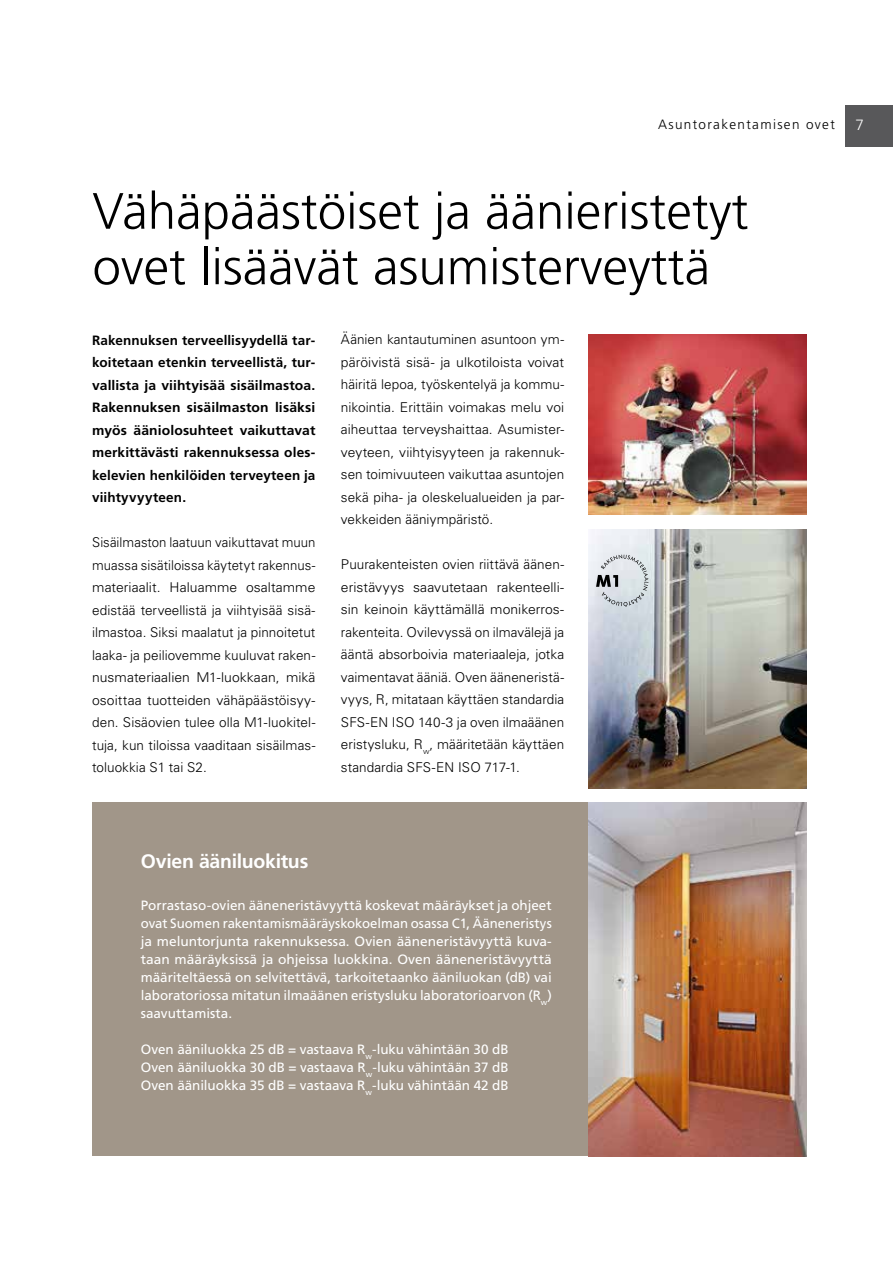
<style>
.page{position:relative;width:893px;height:1263px;background:#fff}
.page>*{position:absolute;margin:0;border:0;box-sizing:border-box;transform-origin:0 0}
.t1{font:300 51px/55.5px "Frutiger LT Std";color:#000}
.t2{font:700 19.5px "Frutiger LT Std";letter-spacing:-.015em;color:#fff}
.t3{font:300 15px "Univers LT Std";color:#fff}
.t4{font:300 13.5px/22.5px "Univers LT Std";letter-spacing:.005em;color:#000;text-align:justify}
.t5{font:13.5px/18px "Frutiger LT Std";letter-spacing:-.005em;color:#fff;text-align:justify}
.t6{font:700 13.5px/22.5px "Frutiger LT Std";letter-spacing:.01em;color:#000;text-align:justify}
.t7{font:300 13.5px "Frutiger LT Std";letter-spacing:.1em;color:#000}
</style>
<div class="page">
<div style="left:846px;top:105px;width:47px;height:42px;background:#58585a"></div>
<img style="left:588px;top:334px;width:219px;height:180px">
<img style="left:588px;top:529px;width:219px;height:259px">
<div style="left:92px;top:803px;width:496px;height:353px;background:#a19689"></div>
<img style="left:588px;top:803px;width:219px;height:353px">
<svg style="left:596px;top:555px;width:53px;height:52px;background:#c6cbcf"></svg>
<p class="t7" style="left:658px;top:116px;width:178px">Asuntorakentamisen ovet</p>
<p class="t3" style="left:855px;top:116px;width:10px">7</p>
<h1 class="t1" style="left:93px;top:184px;width:657px">Vähäpäästöiset ja äänieristetyt ovet lisäävät asumisterveyttä</h1>
<p class="t6" style="left:92px;top:329px;width:225px">Rakennuksen terveellisyydellä tar&shy;koitetaan etenkin terveellistä, tur&shy;vallista ja viihtyisää sisäilmastoa.<br>Rakennuksen sisäilmaston lisäksi myös ääniolosuhteet vaikuttavat merkittävästi rakennuksessa oles&shy;kelevien henkilöiden terveyteen ja viihtyvyyteen.</p>
<p class="t4" style="left:92px;top:531px;width:225px">Sisäilmaston laatuun vaikuttavat muun muassa sisätiloissa käytetyt rakennus&shy;materiaalit. Haluamme osaltamme edistää terveellistä ja viihtyisää sisä&shy;ilmastoa. Siksi maalatut ja pinnoitetut laaka- ja peiliovemme kuuluvat raken&shy;nusmateriaalien M1-luokkaan, mikä osoittaa tuotteiden vähäpäästöisyy&shy;den. Sisäovien tulee olla M1-luokitel&shy;tuja, kun tiloissa vaaditaan sisäilmas&shy;toluokkia S1 tai S2.</p>
<p class="t4" style="left:341px;top:328px;width:225px">Äänien kantautuminen asuntoon ym&shy;päröivistä sisä- ja ulkotiloista voivat häiritä lepoa, työskentelyä ja kommu&shy;nikointia. Erittäin voimakas melu voi aiheuttaa terveyshaittaa. Asumister&shy;veyteen, viihtyisyyteen ja rakennuk&shy;sen toimivuuteen vaikuttaa asuntojen sekä piha- ja oleskelualueiden ja par&shy;vekkeiden ääniympäristö.</p>
<p class="t4" style="left:341px;top:553px;width:225px">Puurakenteisten ovien riittävä äänen&shy;eristävyys saavutetaan rakenteelli&shy;sin keinoin käyttämällä monikerros&shy;rakenteita. Ovilevyssä on ilmavälejä ja ääntä absorboivia materiaaleja, jotka vaimentavat ääniä. Oven ääneneristä&shy;vyys, R, mitataan käyttäen standardia SFS-EN ISO 140-3 ja oven ilmaäänen eristysluku, R<sub>w</sub>, määritetään käyttäen standardia SFS-EN ISO 717-1.</p>
<h2 class="t2" style="left:141px;top:850px;width:169px">Ovien ääniluokitus</h2>
<p class="t5" style="left:141px;top:896px;width:412px">Porrastaso-ovien ääneneristävyyttä koskevat määräykset ja ohjeet ovat Suomen rakentamismääräyskokoelman osassa C1, Ääneneristys ja meluntorjunta rakennuksessa. Ovien ääneneristävyyttä kuva&shy;taan määräyksissä ja ohjeissa luokkina. Oven ääneneristävyyttä määriteltäessä on selvitettävä, tarkoitetaanko ääniluokan (dB) vai laboratoriossa mitatun ilmaäänen eristysluku laboratorioarvon (R<sub>w</sub>) saavuttamista.</p>
<p class="t5" style="left:141px;top:1040px;width:369px">Oven ääniluokka 25 dB = vastaava R<sub>w</sub>-luku vähintään 30 dB Oven ääniluokka 30 dB = vastaava R<sub>w</sub>-luku vähintään 37 dB Oven ääniluokka 35 dB = vastaava R<sub>w</sub>-luku vähintään 42 dB</p>
</div>
